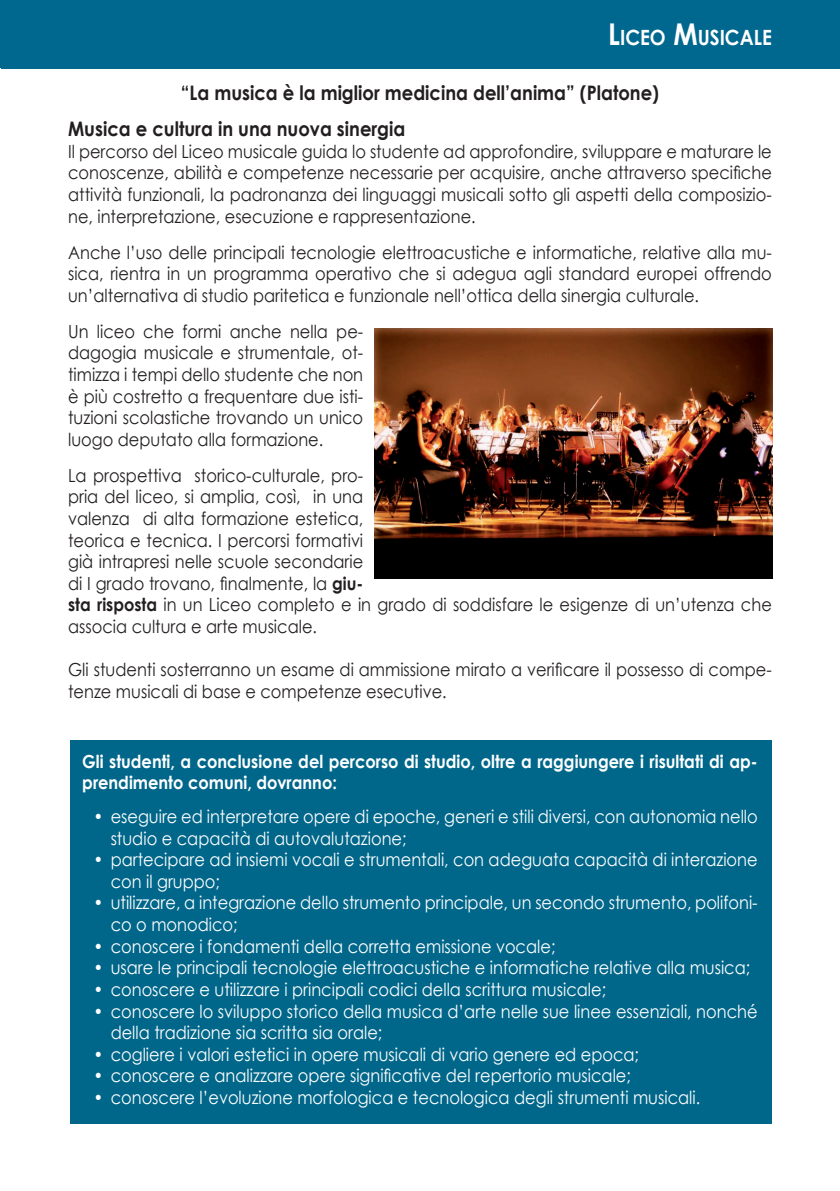
<style>
.page{position:relative;width:840px;height:1191px;background:#fff}
.page>*{position:absolute;margin:0;border:0;box-sizing:border-box;transform-origin:0 0}
.t1{font:700 21px "Century Gothic";color:#fff;scale:.9 1}
.t2{font:700 20px/36px "Century Gothic";color:#231f20;scale:.9 1}
.t3{font:18px/21.6px "Century Gothic";color:#231f20;text-align:justify;scale:.9 1}
.t4{font:18px/21.6px "Century Gothic";color:#fff;scale:.9 1}
.t5{font:700 18px/21.6px "Century Gothic";color:#fff;scale:.9 1}
.s1{font-size:30px}
.s2{font-weight:700}
</style>
<div class="page">
<div style="left:1px;top:1px;width:838px;height:67px;background:#00688f"></div>
<div style="left:70px;top:740px;width:701px;height:383px;background:#00678a"></div>
<img style="left:374px;top:328px;width:397px;height:250px">
<p class="t1" style="left:607px;top:22px;width:183px"><span class="s1">L</span>ICEO <span class="s1">M</span>USICALE</p>
<p class="t2" style="left:68px;top:74px;width:657px;text-indent:113px">“La musica è la miglior medicina dell’anima” (Platone)<br>Musica e cultura in una nuova sinergia</p>
<p class="t3" style="left:68px;top:140px;width:783px">Il percorso del Liceo musicale guida lo studente ad approfondire, sviluppare e maturare le conoscenze, abilità e competenze necessarie per acquisire, anche attraverso specifiche attività funzionali, la padronanza dei linguaggi musicali sotto gli aspetti della composizio&shy;ne, interpretazione, esecuzione e rappresentazione.</p>
<p class="t3" style="left:68px;top:241px;width:783px">Anche l’uso delle principali tecnologie elettroacustiche e informatiche, relative alla mu&shy;sica, rientra in un programma operativo che si adegua agli standard europei offrendo un’alternativa di studio paritetica e funzionale nell’ottica della sinergia culturale.</p>
<p class="t3" style="left:68px;top:320px;width:329px">Un liceo che formi anche nella pe&shy;dagogia musicale e strumentale, ot&shy;timizza i tempi dello studente che non è più costretto a frequentare due isti&shy;tuzioni scolastiche trovando un unico luogo deputato alla formazione.</p>
<p class="t3" style="left:68px;top:464px;width:783px;text-align:left">La prospettiva storico-culturale, pro-<br>pria del liceo, si amplia, così, in una<br>valenza di alta formazione estetica,<br>teorica e tecnica. I percorsi formativi<br>già intrapresi nelle scuole secondarie<br>di I grado trovano, finalmente, la <span class="s2">giu-<br>sta risposta</span> in un Liceo completo e in grado di soddisfare le esigenze di un’utenza che associa cultura e arte musicale.</p>
<p class="t3" style="left:68px;top:658px;width:783px">Gli studenti sosterranno un esame di ammissione mirato a verificare il possesso di compe&shy;tenze musicali di base e competenze esecutive.</p>
<p class="t5" style="left:82px;top:749px;width:751px">Gli studenti, a conclusione del percorso di studio, oltre a raggiungere i risultati di ap&shy;prendimento comuni, dovranno:</p>
<p class="t4" style="left:111px;top:805px;width:720px;text-indent:-17px">• eseguire ed interpretare opere di epoche, generi e stili diversi, con autonomia nello studio e capacità di autovalutazione;</p>
<p class="t4" style="left:111px;top:848px;width:720px;text-indent:-17px">• partecipare ad insiemi vocali e strumentali, con adeguata capacità di interazione con il gruppo;</p>
<p class="t4" style="left:111px;top:892px;width:720px;text-indent:-17px">• utilizzare, a integrazione dello strumento principale, un secondo strumento, polifoni&shy;co o monodico;</p>
<p class="t4" style="left:94px;top:935px;width:514px">• conoscere i fondamenti della corretta emissione vocale;</p>
<p class="t4" style="left:94px;top:956px;width:730px">• usare le principali tecnologie elettroacustiche e informatiche relative alla musica;</p>
<p class="t4" style="left:94px;top:978px;width:570px">• conoscere e utilizzare i principali codici della scrittura musicale;</p>
<p class="t4" style="left:111px;top:1000px;width:720px;text-indent:-17px">• conoscere lo sviluppo storico della musica d’arte nelle sue linee essenziali, nonché della tradizione sia scritta sia orale;</p>
<p class="t4" style="left:94px;top:1043px;width:607px">• cogliere i valori estetici in opere musicali di vario genere ed epoca;</p>
<p class="t4" style="left:94px;top:1064px;width:598px">• conoscere e analizzare opere significative del repertorio musicale;</p>
<p class="t4" style="left:94px;top:1086px;width:675px">• conoscere l’evoluzione morfologica e tecnologica degli strumenti musicali.</p>
</div>
